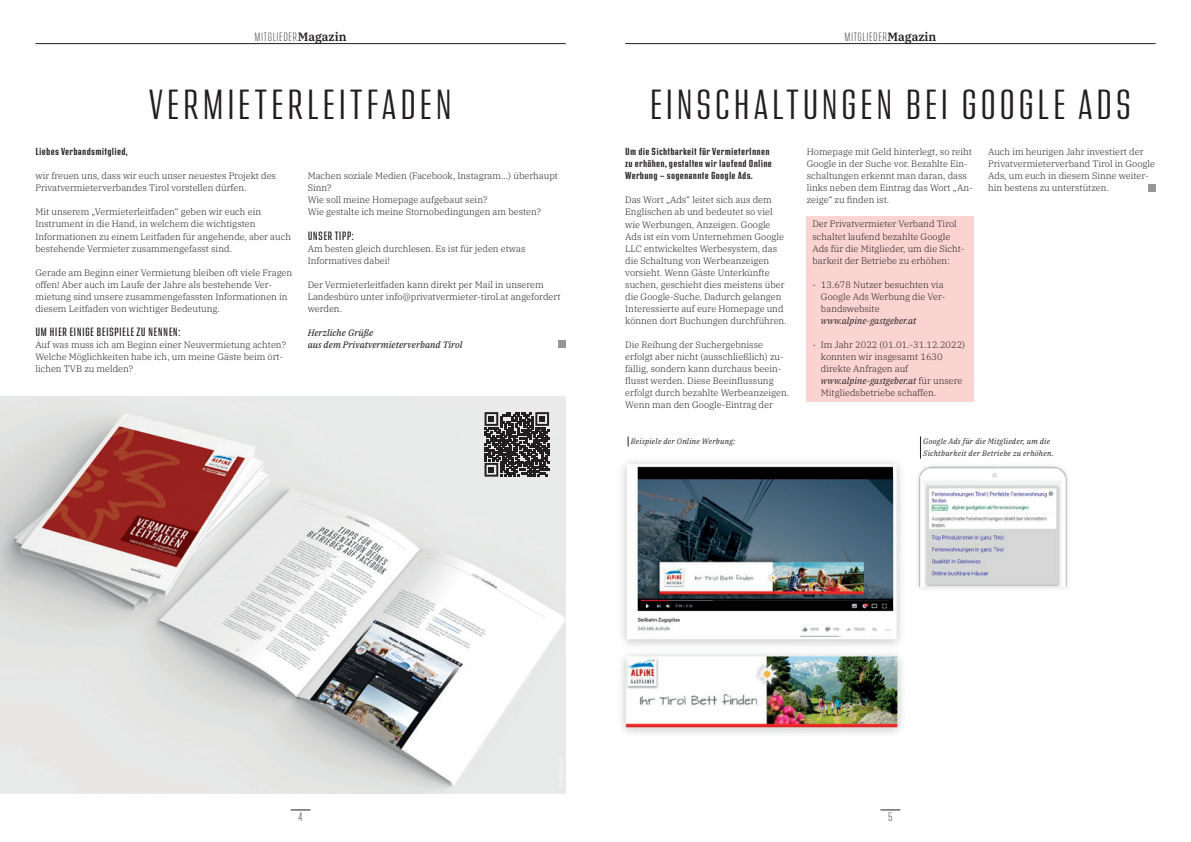
<style>
.page{position:relative;width:1191px;height:842px;background:#fff}
.page>*{position:absolute;margin:0;border:0;box-sizing:border-box;transform-origin:0 0}
.t1{font:300 condensed 42px "Address Sans Pro";letter-spacing:.07em;color:#231f20}
.t2{font:condensed 12px "Address Sans Pro";letter-spacing:.025em;color:#231f20}
.t3{font:200 condensed 12px "Address Sans Pro";letter-spacing:.05em;color:#231f20}
.t4{font:600 condensed 10.2px/12px "Address Sans Pro";letter-spacing:.025em;color:#231f20}
.t5{font:300 9.2px/12px "IBM Plex Serif";color:#231f20}
.t6{font:italic 9.2px/12px "IBM Plex Serif Text";color:#231f20}
.t7{font:italic 9.2px "IBM Plex Serif";color:#231f20}
.t8{font:italic 7.8px/12px "IBM Plex Serif";letter-spacing:.025em;color:#231f20}
.s1{font-family:"IBM Plex Serif";font-weight:600;font-stretch:normal}
.s2{font-weight:400;font-style:italic}
</style>
<div class="page">
<div style="left:558px;top:341px;width:8px;height:7px;background:#939598"></div>
<img style="left:0;top:396px;width:566px;height:398px">
<svg style="left:484px;top:412px;width:65px;height:65px;background:#565354"></svg>
<div style="left:806px;top:217px;width:168px;height:52px;background:#fbd3d1"></div>
<div style="left:806px;top:265px;width:168px;height:16px;background:#fbd3d1"></div>
<div style="left:806px;top:277px;width:168px;height:52px;background:#fbd3d1"></div>
<div style="left:806px;top:325px;width:168px;height:16px;background:#fbd3d1"></div>
<div style="left:806px;top:337px;width:168px;height:65px;background:#fbd3d1"></div>
<div style="left:1148px;top:184px;width:7px;height:7px;background:#939598"></div>
<svg style="left:920px;top:436px;width:1px;height:23px"></svg>
<div style="left:913px;top:462px;width:158px;height:130px;background:#231f20;opacity:.15"></div>
<img style="left:917px;top:466px;width:151px;height:120px">
<img style="left:621px;top:461px;width:281px;height:273px">
<hr style="left:625px;top:43px;width:530px;height:1px;background:#231f20">
<svg style="left:880px;top:810px;width:20px;height:1px"></svg>
<hr style="left:35px;top:43px;width:531px;height:1px;background:#231f20">
<svg style="left:291px;top:810px;width:19px;height:1px"></svg>
<h2 class="t3" style="left:255px;top:30px;width:93px">MITGLIEDER<span class="s1">Magazin</span></h2>
<h1 class="t1" style="left:149px;top:82px;width:305px">VERMIETERLEITFADEN</h1>
<p class="t4" style="left:35px;top:146px;width:94px">Liebes Verbandsmitglied,</p>
<p class="t5" style="left:35px;top:169px;width:242px">wir freuen uns, dass wir euch unser neuestes Projekt des<br>Privatvermieterverbandes Tirol vorstellen dürfen.</p>
<p class="t5" style="left:35px;top:205px;width:257px">Mit unserem „Vermieterleitfaden“ geben wir euch ein Instrument in die Hand, in welchem die wichtigsten Informationen zu einem Leitfaden für angehende, aber auch bestehende Vermieter zusammengefasst sind.</p>
<p class="t5" style="left:35px;top:266px;width:258px">Gerade am Beginn einer Vermietung bleiben oft viele Fragen offen! Aber auch im Laufe der Jahre als bestehende Ver&shy;mietung sind unsere zusammengefassten Informationen in diesem Leitfaden von wichtiger Bedeutung.</p>
<h2 class="t2" style="left:35px;top:325px;width:146px">UM HIER EINIGE BEISPIELE ZU NENNEN:</h2>
<p class="t5" style="left:35px;top:338px;width:252px">Auf was muss ich am Beginn einer Neuvermietung achten?<br>Welche Möglichkeiten habe ich, um meine Gäste beim ört&shy;lichen TVB zu melden?</p>
<p class="t5" style="left:308px;top:169px;width:252px">Machen soziale Medien (Facebook, Instagram…) überhaupt Sinn?<br>Wie soll meine Homepage aufgebaut sein?<br>Wie gestalte ich meine Stornobedingungen am besten?</p>
<h2 class="t2" style="left:308px;top:229px;width:47px">UNSER TIPP:</h2>
<p class="t5" style="left:308px;top:242px;width:219px">Am besten gleich durchlesen. Es ist für jeden etwas<br>Informatives dabei!</p>
<p class="t5" style="left:308px;top:278px;width:254px">Der Vermieterleitfaden kann direkt per Mail in unserem<br>Landesbüro unter info@privatvermieter-tirol.at angefordert werden.</p>
<p class="t6" style="left:308px;top:326px;width:156px">Herzliche Grüße<br>aus dem Privatvermieterverband Tirol</p>
<h2 class="t3" style="left:844px;top:30px;width:93px">MITGLIEDER<span class="s1">Magazin</span></h2>
<h1 class="t1" style="left:649px;top:82px;width:483px">EINSCHALTUNGEN BEI GOOGLE ADS</h1>
<p class="t4" style="left:625px;top:146px;width:148px">Um die Sichtbarkeit für VermieterInnen zu erhöhen, gestalten wir laufend Online<br>Werbung - sogenannte Google Ads.</p>
<p class="t5" style="left:625px;top:193px;width:163px">Das Wort „Ads“ leitet sich aus dem Englischen ab und bedeutet so viel wie Werbungen, Anzeigen. Google Ads ist ein vom Unternehmen Google LLC entwickeltes Werbesystem, das die Schaltung von Werbeanzeigen vorsieht. Wenn Gäste Unterkünfte suchen, geschieht dies meistens über die Google-Suche. Dadurch gelangen Interessierte auf eure Homepage und können dort Buchungen durchführen.</p>
<p class="t5" style="left:625px;top:338px;width:165px">Die Reihung der Suchergebnisse erfolgt aber nicht (ausschließlich) zu&shy;fällig, sondern kann durchaus beein&shy;flusst werden. Diese Beeinflussung erfolgt durch bezahlte Werbeanzeigen.<br>Wenn man den Google-Eintrag der</p>
<p class="t5" style="left:988px;top:145px;width:168px">Auch im heurigen Jahr investiert der Privatvermieterverband Tirol in Google Ads, um euch in diesem Sinne weiter&shy;hin bestens zu unterstützen.</p>
<p class="t5" style="left:806px;top:145px;width:167px">Homepage mit Geld hinterlegt, so reiht Google in der Suche vor. Bezahlte Ein&shy;schaltungen erkennt man daran, dass links neben dem Eintrag das Wort „An&shy;zeige“ zu finden ist.</p>
<p class="t5" style="left:812px;top:217px;width:153px">Der Privatvermieter Verband Tirol schaltet laufend bezahlte Google Ads für die Mitglieder, um die Sicht&shy;barkeit der Betriebe zu erhöhen:</p>
<p class="t5" style="left:821px;top:278px;width:126px;text-indent:-9px">- 13.678 Nutzer besuchten via<br>Google Ads Werbung die Ver&shy;bandswebsite</p>
<p class="t7" style="left:821px;top:314px;width:97px">www.alpine-gastgeber.at</p>
<p class="t5" style="left:821px;top:338px;width:146px;text-indent:-9px">- Im Jahr 2022 (01.01.-31.12.2022) konnten wir insgesamt 1630 direkte Anfragen auf <span class="s2">www.alpine-gastgeber.at</span> für unsere<br>Mitgliedsbetriebe schaffen.</p>
<p class="t8" style="left:631px;top:435px;width:106px">Beispiele der Online Werbung:</p>
<p class="t8" style="left:923px;top:435px;width:132px">Google Ads für die Mitglieder, um die<br>Sichtbarkeit der Betriebe zu erhöhen.</p>
<h2 class="t3" style="left:299px;top:811px;width:5px">4</h2>
<h2 class="t3" style="left:888px;top:811px;width:6px">5</h2>
</div>
